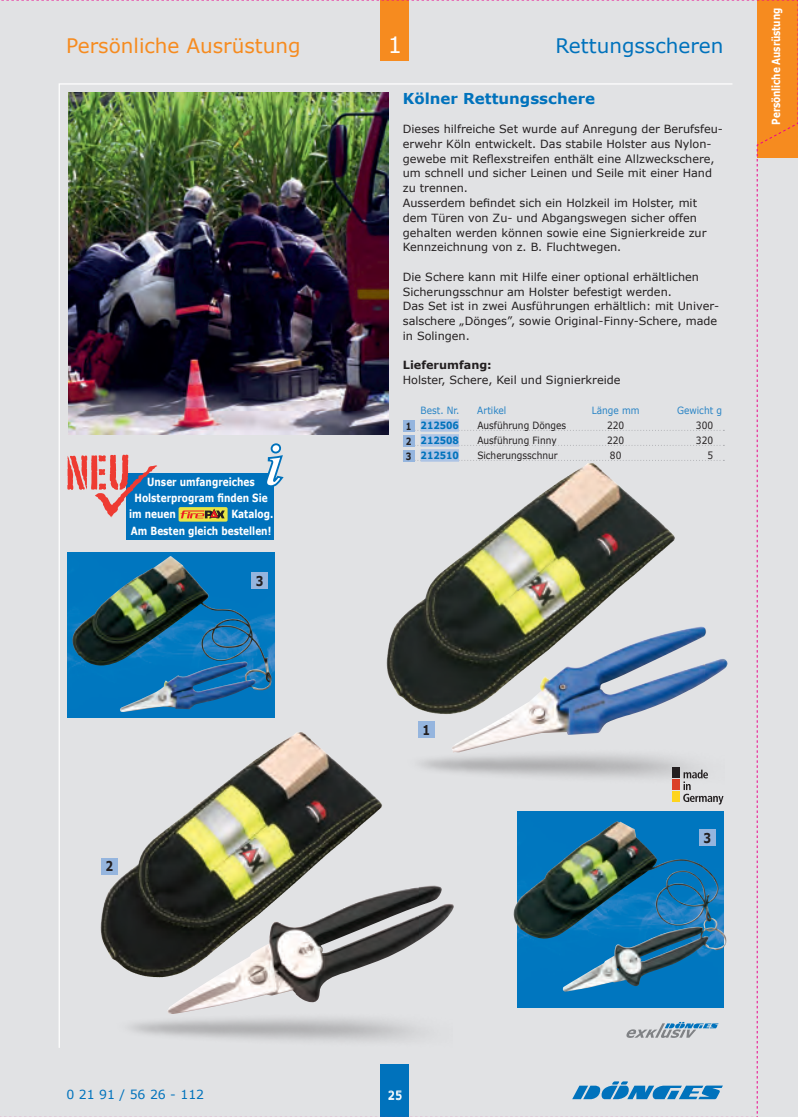
<style>
.page{position:relative;width:798px;height:1117px;background:#fff}
.page>*{position:absolute;margin:0;border:0;box-sizing:border-box;transform-origin:0 0}
.t1{font:22.5px "Verdana";color:#fff}
.t2{font:20px "Verdana";color:#f68b1f}
.t3{font:20px "Verdana";color:#0072bc}
.t4{font:700 15px "Verdana";color:#0072bc}
.t5{font:700 13.62px "Verdana";color:#231f20;scale:.8 1}
.t6{font:12.5px "Verdana";color:#0072bc}
.t7{font:11.25px/14.8px "Verdana";color:#231f20}
.t8{font:700 11.25px/16.2px "Verdana";color:#fff;text-align:right;scale:.8 1}
.t9{font:700 11.25px "Verdana";color:#fff;scale:.79 1}
.t10{font:700 11.25px "Verdana";color:#231f20}
.t11{font:11.25px "Verdana";color:#fff}
.t12{font:10px "Verdana";color:#231f20;scale:.9 1}
.t13{font:10px "Verdana";color:#2783c5;scale:.9 1}
.t14{font:700 10px "Verdana";color:#0072bc;scale:.9 1}
.s1{color:#231f20}
</style>
<div class="page">
<img style="left:0;top:0;width:797px;height:1116px">
<h1 class="t1" style="left:387px;top:31px;width:16px">1</h1>
<h2 class="t2" style="left:66px;top:33px;width:236px">Persönliche Ausrüstung</h2>
<h2 class="t3" style="left:555px;top:33px;width:169px">Rettungsscheren</h2>
<h3 class="t4" style="left:402px;top:89px;width:194px">Kölner Rettungsschere</h3>
<p class="t7" style="left:402px;top:121px;width:321px">Dieses hilfreiche Set wurde auf Anregung der Berufsfeu&shy;erwehr Köln entwickelt. Das stabile Holster aus Nylon&shy;gewebe mit Reflexstreifen enthält eine Allzweckschere, um schnell und sicher Leinen und Seile mit einer Hand zu trennen.<br>Ausserdem befindet sich ein Holzkeil im Holster, mit dem Türen von Zu- und Abgangswegen sicher offen gehalten werden können sowie eine Signierkreide zur Kennzeichnung von z. B. Fluchtwegen.</p>
<p class="t7" style="left:402px;top:269px;width:318px">Die Schere kann mit Hilfe einer optional erhältlichen Sicherungsschnur am Holster befestigt werden.<br>Das Set ist in zwei Ausführungen erhältlich: mit Univer&shy;salschere „Dönges”, sowie Original-Finny-Schere, made in Solingen.</p>
<p class="t10" style="left:402px;top:358px;width:90px">Lieferumfang:</p>
<p class="t7" style="left:402px;top:372px;width:219px">Holster, Schere, Keil und Signierkreide</p>
<p class="t13" style="left:420px;top:404px;width:45px">Best. Nr.</p>
<p class="t13" style="left:477px;top:404px;width:34px">Artikel</p>
<p class="t13" style="left:591px;top:404px;width:55px">Länge mm</p>
<p class="t13" style="left:677px;top:404px;width:51px">Gewicht g</p>
<p class="t14" style="left:405px;top:419px;width:60px"><span class="s1">1</span> 212506</p>
<p class="t12" style="left:477px;top:419px;width:100px">Ausführung Dönges</p>
<p class="t12" style="left:606px;top:419px;width:21px">220</p>
<p class="t12" style="left:695px;top:419px;width:21px">300</p>
<p class="t14" style="left:405px;top:434px;width:60px"><span class="s1">2</span> 212508</p>
<p class="t12" style="left:477px;top:434px;width:90px">Ausführung Finny</p>
<p class="t12" style="left:606px;top:434px;width:21px">220</p>
<p class="t12" style="left:695px;top:434px;width:21px">320</p>
<p class="t14" style="left:405px;top:449px;width:60px"><span class="s1">3</span> 212510</p>
<p class="t12" style="left:477px;top:449px;width:91px">Sicherungsschnur</p>
<p class="t12" style="left:609px;top:449px;width:14px">80</p>
<p class="t12" style="left:707px;top:449px;width:8px">5</p>
<p class="t8" style="left:147px;top:473px;width:136px">Unser umfangreiches</p>
<p class="t8" style="left:134px;top:489px;width:168px">Holsterprogram finden Sie</p>
<p class="t8" style="left:129px;top:505px;width:60px">im neuen</p>
<p class="t8" style="left:131px;top:505px;width:179px">Katalog.<br>Am Besten gleich bestellen!</p>
<p class="t5" style="left:256px;top:572px;width:11px">3</p>
<p class="t9" style="left:768px;top:125px;width:149px;rotate:-90deg">Persönliche Ausrüstung</p>
<p class="t5" style="left:105px;top:857px;width:11px">2</p>
<p class="t5" style="left:422px;top:720px;width:11px">1</p>
<p class="t5" style="left:703px;top:829px;width:11px">3</p>
<p class="t6" style="left:67px;top:1086px;width:139px">0 21 91 / 56 26 - 112</p>
<p class="t11" style="left:388px;top:1088px;width:16px">25</p>
</div>
